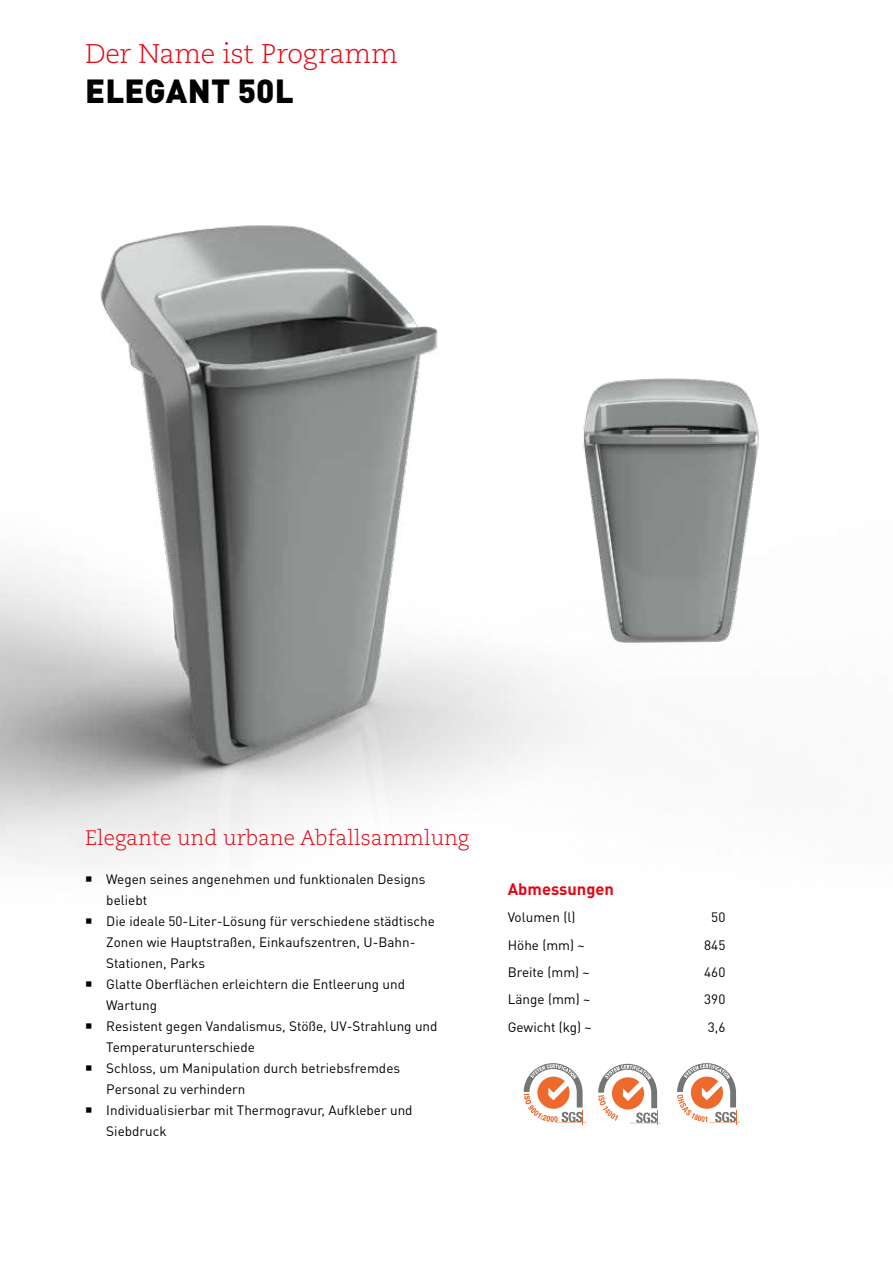
<style>
.page{position:relative;width:893px;height:1263px;background:#fff}
.page>*{position:absolute;margin:0;border:0;box-sizing:border-box;transform-origin:0 0}
.t1{font:900 33px "DIN Pro";color:#000}
.t2{font:300 27px "Caecilia LT Pro 45";color:#e30613}
.t3{font:300 21px "Caecilia LT Pro 45";color:#e30613}
.t4{font:700 16.5px "DIN Pro";color:#e30613}
.t5{font:13.5px/21px "DIN Pro";color:#000}
</style>
<div class="page">
<img style="left:0;top:225px;width:582px;height:640px">
<img style="left:575px;top:323px;width:184px;height:333px">
<svg style="left:524px;top:1063px;width:62px;height:61px"></svg>
<svg style="left:677px;top:1063px;width:63px;height:61px"></svg>
<svg style="left:598px;top:1064px;width:63px;height:61px"></svg>
<h2 class="t2" style="left:85px;top:37px;width:314px">Der Name ist Programm</h2>
<h1 class="t1" style="left:85px;top:69px;width:210px">ELEGANT 50L</h1>
<h3 class="t3" style="left:85px;top:824px;width:386px">Elegante und urbane Abfallsammlung</h3>
<p class="t5" style="left:106px;top:868px;width:333px">Wegen seines angenehmen und funktionalen Designs beliebt<br>Die ideale 50-Liter-Lösung für verschiedene städtische Zonen wie Hauptstraßen, Einkaufszentren, U-Bahn-Stationen, Parks<br>Glatte Oberflächen erleichtern die Entleerung und Wartung<br>Resistent gegen Vandalismus, Stöße, UV-Strahlung und Temperaturunterschiede<br>Schloss, um Manipulation durch betriebsfremdes Personal zu verhindern<br>Individualisierbar mit Thermogravur, Aufkleber und Siebdruck</p>
<p class="t4" style="left:508px;top:878px;width:108px">Abmessungen</p>
<p class="t5" style="left:508px;top:906px;width:69px">Volumen (l)</p>
<p class="t5" style="left:711px;top:906px;width:16px">50</p>
<p class="t5" style="left:508px;top:934px;width:79px">Höhe (mm) ~</p>
<p class="t5" style="left:704px;top:934px;width:23px">845</p>
<p class="t5" style="left:508px;top:961px;width:84px">Breite (mm) ~</p>
<p class="t5" style="left:704px;top:961px;width:23px">460</p>
<p class="t5" style="left:508px;top:988px;width:84px">Länge (mm) ~</p>
<p class="t5" style="left:704px;top:988px;width:23px">390</p>
<p class="t5" style="left:508px;top:1016px;width:86px">Gewicht (kg) ~</p>
<p class="t5" style="left:708px;top:1016px;width:19px">3,6</p>
</div>
